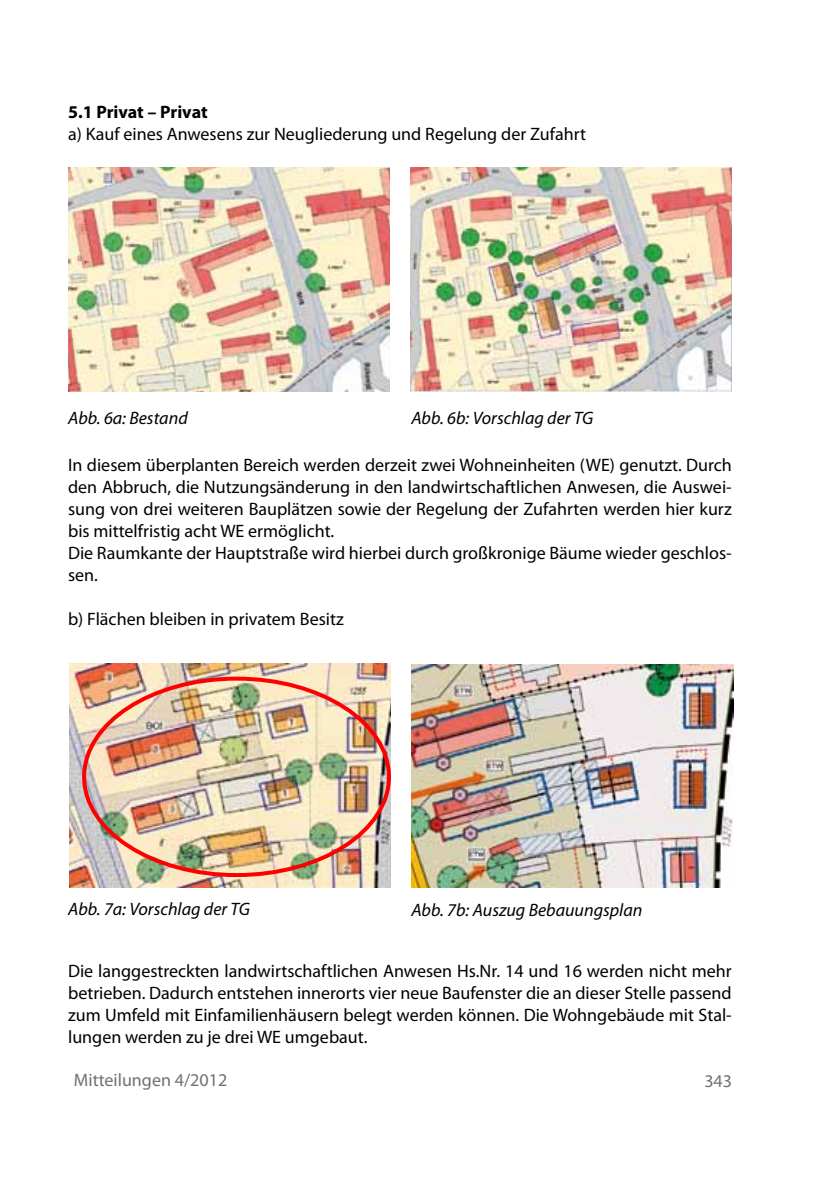
<style>
.page{position:relative;width:840px;height:1191px;background:#fff}
.page>*{position:absolute;margin:0;border:0;box-sizing:border-box;transform-origin:0 0}
.t1{font:18px/22px "Myriad Pro";color:#000}
.t2{font:italic 18px "Myriad Pro";color:#000}
.t3{font:18px "Myriad Pro";color:#707172}
.t4{font:700 18px "Myriad Pro";letter-spacing:-.005em;color:#000}
</style>
<div class="page">
<img style="left:411px;top:664px;width:321px;height:223px">
<img style="left:68px;top:167px;width:321px;height:224px">
<img style="left:410px;top:168px;width:321px;height:223px">
<img style="left:69px;top:663px;width:322px;height:224px">
<p class="t4" style="left:68px;top:101px;width:141px">5.1 Privat – Privat</p>
<p class="t1" style="left:68px;top:123px;width:519px">a) Kauf eines Anwesens zur Neugliederung und Regelung der Zufahrt</p>
<p class="t2" style="left:68px;top:407px;width:121px">Abb. 6a: Bestand</p>
<p class="t2" style="left:411px;top:407px;width:183px">Abb. 6b: Vorschlag der TG</p>
<p class="t1" style="left:68px;top:453px;width:665px">In diesem überplanten Bereich werden derzeit zwei Wohneinheiten (WE) genutzt. Durch den Abbruch, die Nutzungsänderung in den landwirtschaftlichen Anwesen, die Auswei&shy;sung von drei weiteren Bauplätzen sowie der Regelung der Zufahrten werden hier kurz bis mittelfristig acht WE ermöglicht.<br>Die Raumkante der Hauptstraße wird hierbei durch großkronige Bäume wieder geschlos&shy;sen.</p>
<p class="t1" style="left:68px;top:607px;width:277px">b) Flächen bleiben in privatem Besitz</p>
<p class="t2" style="left:68px;top:898px;width:183px">Abb. 7a: Vorschlag der TG</p>
<p class="t2" style="left:411px;top:898px;width:232px">Abb. 7b: Auszug Bebauungsplan</p>
<p class="t1" style="left:68px;top:959px;width:665px;text-align:justify">Die langgestreckten landwirtschaftlichen Anwesen Hs.Nr. 14 und 16 werden nicht mehr betrieben. Dadurch entstehen innerorts vier neue Baufenster die an dieser Stelle passend zum Umfeld mit Einfamilienhäusern belegt werden können. Die Wohngebäude mit Stal&shy;lungen werden zu je drei WE umgebaut.</p>
<p class="t3" style="left:74px;top:1068px;width:155px">Mitteilungen 4/2012</p>
<p class="t3" style="left:704px;top:1069px;width:29px">343</p>
</div>
